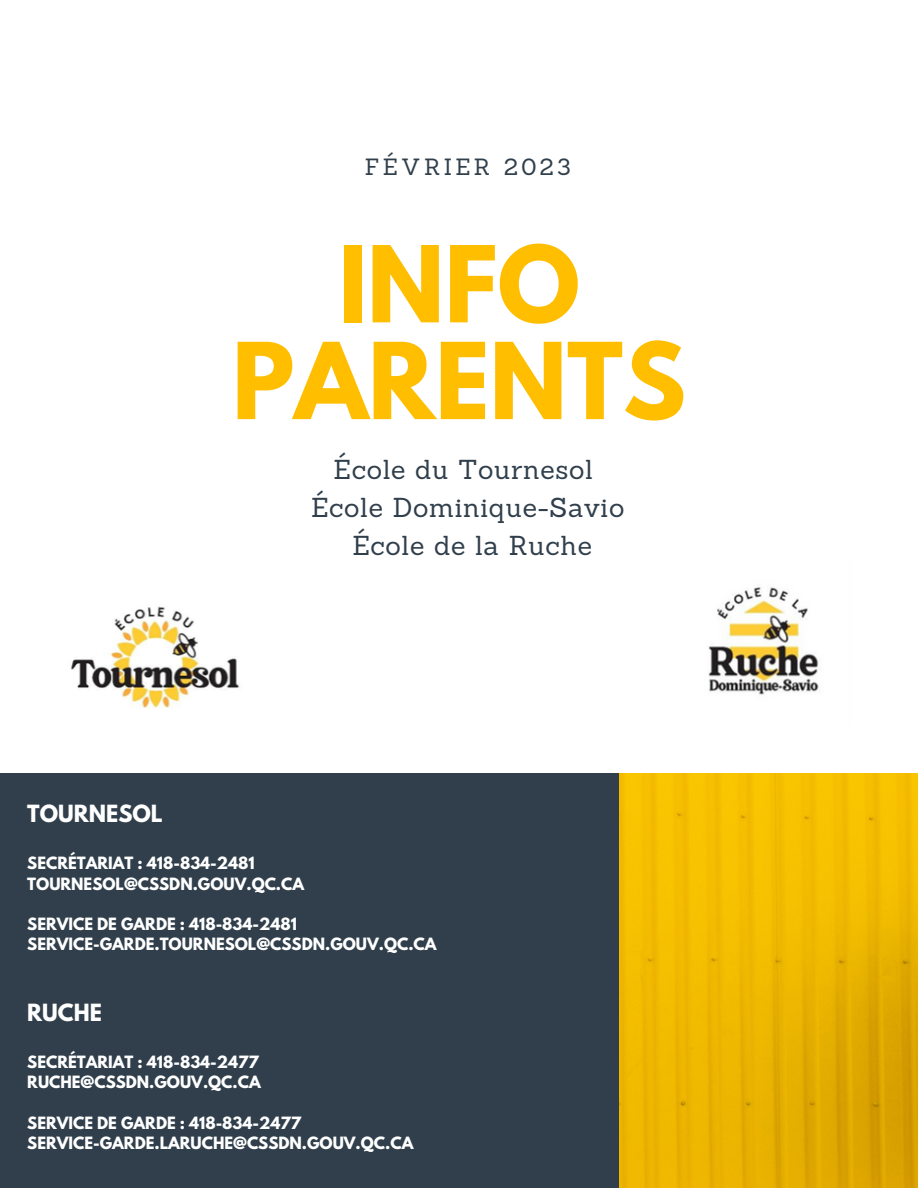
<style>
.page{position:relative;width:918px;height:1188px;background:#303f4b}
.page>*{position:absolute;margin:0;border:0;box-sizing:border-box;transform-origin:0 0}
.t1{font:700 93.75px/96.8px "League Spartan";color:#ffbe00;text-align:center}
.t2{font:26.7px/37.8px "Sanchez";letter-spacing:.025em;color:#303f4b;text-align:center}
.t3{font:22.95px "Sanchez";letter-spacing:.15em;color:#303f4b}
.t4{font:700 21px "League Spartan";color:#fff}
.t5{font:700 15px/20.2px "League Spartan";color:#fff}
</style>
<div class="page">
<img style="left:620px;top:773px;width:298px;height:415px">
<div style="left:0;top:0;width:918px;height:773px;background:#fff"></div>
<img style="left:708px;top:587px;width:111px;height:108px">
<img style="left:71px;top:606px;width:169px;height:102px">
<h3 class="t3" style="left:365px;top:152px;width:207px">FÉVRIER 2023</h3>
<h1 class="t1" style="left:232px;top:248px;width:455px">INFO<br>PARENTS</h1>
<h2 class="t2" style="left:311px;top:450px;width:315px">École du Tournesol<br>École Dominique-Savio<br>École de la Ruche</h2>
<h3 class="t4" style="left:27px;top:803px;width:137px">TOURNESOL</h3>
<p class="t5" style="left:27px;top:855px;width:278px">SECRÉTARIAT : 418-834-2481<br>TOURNESOL@CSSDN.GOUV.QC.CA</p>
<p class="t5" style="left:27px;top:916px;width:411px">SERVICE DE GARDE : 418-834-2481<br>SERVICE-GARDE.TOURNESOL@CSSDN.GOUV.QC.CA</p>
<h3 class="t4" style="left:27px;top:1002px;width:76px">RUCHE</h3>
<p class="t5" style="left:27px;top:1054px;width:235px">SECRÉTARIAT : 418-834-2477<br>RUCHE@CSSDN.GOUV.QC.CA</p>
<p class="t5" style="left:27px;top:1114px;width:388px">SERVICE DE GARDE : 418-834-2477<br>SERVICE-GARDE.LARUCHE@CSSDN.GOUV.QC.CA</p>
</div>
